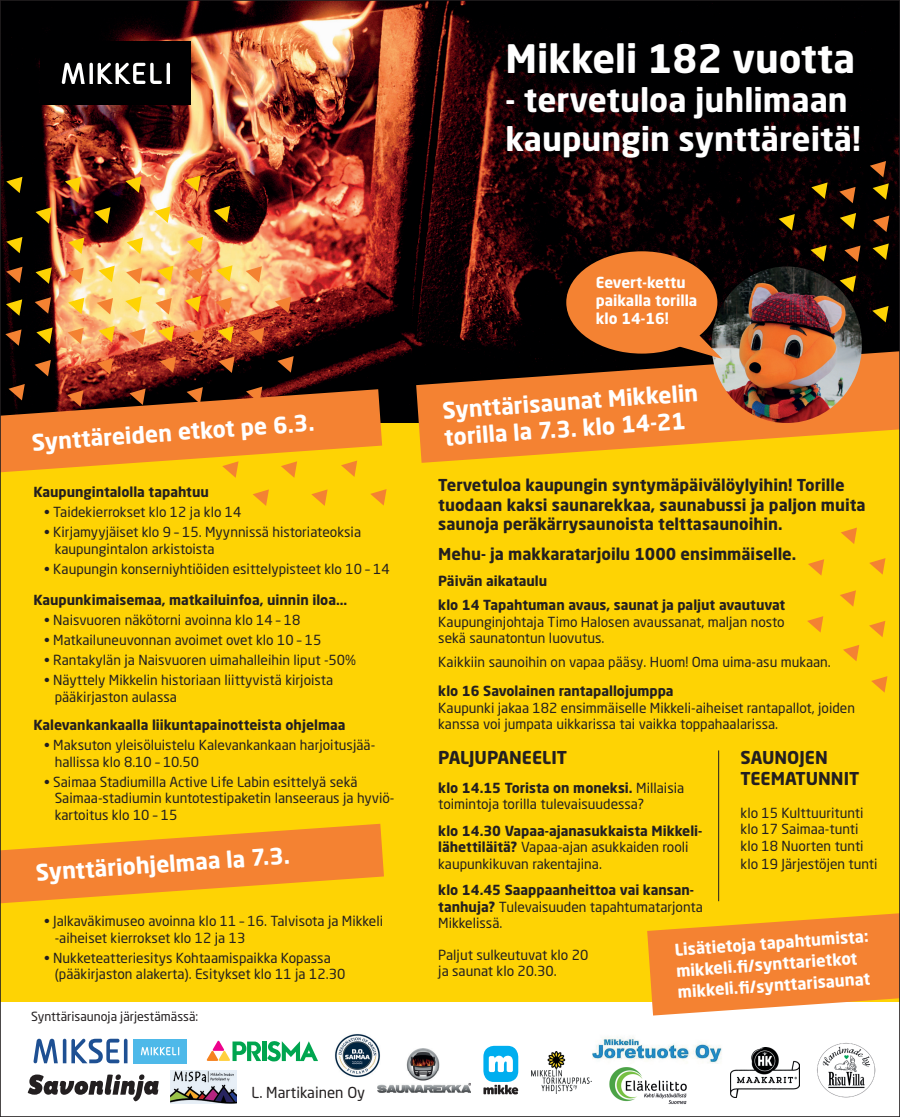
<style>
.page{position:relative;width:900px;height:1117px;background:#fff}
.page>*{position:absolute;margin:0;border:0;box-sizing:border-box;transform-origin:0 0}
.t1{font:700 38.75px "Neo Sans Std";color:#fff}
.t2{font:700 32.5px/39px "Neo Sans Std";color:#fff}
.t3{font:700 22.5px/27px "Neo Sans Std";color:#fff}
.t4{font:700 17.5px/21px "Neo Sans Std";color:#231f20}
.t5{font:700 16.25px/19.5px "Neo Sans Std";color:#231f20}
.t6{font:700 16.25px/21.2px "Neo Sans Std";color:#fff}
.t7{font:700 15px/18px "Neo Sans Std";color:#fff}
.t8{font:15px "Neo Sans Std";color:#231f20}
.t9{font:13.75px/16.5px "Neo Sans Std";color:#231f20}
.t10{font:700 13.75px/16.5px "Neo Sans Std";color:#231f20}
.t11{font:12.5px "Neo Sans Std";color:#231f20}
.s1{font-weight:700}
.s2{font-weight:400}
</style>
<div class="page">
<img style="left:2px;top:2px;width:896px;height:421px">
<div style="left:0;top:423px;width:900px;height:693px;background:#fed304"></div>
<svg style="left:6px;top:299px;width:16px;height:17px"></svg>
<svg style="left:36px;top:327px;width:17px;height:17px"></svg>
<svg style="left:68px;top:297px;width:16px;height:17px"></svg>
<svg style="left:36px;top:267px;width:16px;height:17px"></svg>
<svg style="left:6px;top:237px;width:16px;height:16px"></svg>
<svg style="left:99px;top:326px;width:16px;height:16px"></svg>
<svg style="left:68px;top:237px;width:16px;height:17px"></svg>
<svg style="left:36px;top:207px;width:16px;height:17px"></svg>
<svg style="left:6px;top:177px;width:16px;height:16px"></svg>
<svg style="left:99px;top:265px;width:16px;height:17px"></svg>
<svg style="left:127px;top:237px;width:16px;height:17px"></svg>
<svg style="left:94px;top:207px;width:16px;height:17px"></svg>
<svg style="left:65px;top:177px;width:16px;height:16px"></svg>
<svg style="left:157px;top:265px;width:16px;height:17px"></svg>
<svg style="left:125px;top:296px;width:17px;height:17px"></svg>
<svg style="left:125px;top:176px;width:17px;height:17px"></svg>
<svg style="left:154px;top:206px;width:17px;height:17px"></svg>
<svg style="left:158px;top:326px;width:16px;height:16px"></svg>
<svg style="left:216px;top:265px;width:16px;height:17px"></svg>
<svg style="left:187px;top:237px;width:16px;height:16px"></svg>
<svg style="left:214px;top:206px;width:16px;height:16px"></svg>
<svg style="left:184px;top:175px;width:17px;height:17px"></svg>
<svg style="left:185px;top:296px;width:16px;height:16px"></svg>
<svg style="left:217px;top:326px;width:17px;height:16px"></svg>
<svg style="left:35px;top:360px;width:16px;height:16px"></svg>
<svg style="left:5px;top:329px;width:17px;height:17px"></svg>
<svg style="left:6px;top:267px;width:17px;height:16px"></svg>
<svg style="left:35px;top:297px;width:16px;height:16px"></svg>
<svg style="left:97px;top:358px;width:16px;height:16px"></svg>
<svg style="left:68px;top:328px;width:16px;height:16px"></svg>
<svg style="left:129px;top:328px;width:17px;height:17px"></svg>
<svg style="left:97px;top:298px;width:16px;height:16px"></svg>
<svg style="left:68px;top:267px;width:16px;height:17px"></svg>
<svg style="left:160px;top:356px;width:16px;height:17px"></svg>
<svg style="left:188px;top:328px;width:16px;height:17px"></svg>
<svg style="left:155px;top:298px;width:17px;height:16px"></svg>
<svg style="left:126px;top:267px;width:16px;height:17px"></svg>
<svg style="left:218px;top:356px;width:17px;height:17px"></svg>
<svg style="left:187px;top:267px;width:16px;height:16px"></svg>
<svg style="left:216px;top:297px;width:16px;height:16px"></svg>
<svg style="left:277px;top:356px;width:17px;height:16px"></svg>
<svg style="left:248px;top:327px;width:16px;height:17px"></svg>
<svg style="left:275px;top:296px;width:16px;height:17px"></svg>
<svg style="left:246px;top:266px;width:16px;height:16px"></svg>
<div style="left:41px;top:41px;width:150px;height:64px;background:#000001"></div>
<svg style="left:62px;top:63px;width:108px;height:21px"></svg>
<svg style="left:416px;top:351px;width:482px;height:111px;fill:#f48232"></svg>
<hr style="left:718px;top:750px;width:1px;height:151px;background:#231f20">
<svg style="left:2px;top:823px;width:382px;height:80px"></svg>
<svg style="left:779px;top:214px;width:16px;height:16px"></svg>
<svg style="left:872px;top:306px;width:17px;height:16px"></svg>
<svg style="left:810px;top:245px;width:17px;height:16px"></svg>
<svg style="left:811px;top:182px;width:17px;height:17px"></svg>
<svg style="left:840px;top:213px;width:16px;height:16px"></svg>
<svg style="left:873px;top:243px;width:16px;height:17px"></svg>
<svg style="left:873px;top:183px;width:16px;height:17px"></svg>
<svg style="left:844px;top:245px;width:17px;height:17px"></svg>
<svg style="left:873px;top:215px;width:16px;height:17px"></svg>
<svg style="left:839px;top:187px;width:17px;height:16px"></svg>
<svg style="left:870px;top:161px;width:16px;height:16px"></svg>
<img style="left:712px;top:266px;width:150px;height:157px">
<div style="left:566px;top:251px;width:151px;height:102px;background:#f48232;border-radius:50%"></div>
<svg style="left:655px;top:332px;width:67px;height:27px"></svg>
<svg style="left:871px;top:676px;width:16px;height:16px"></svg>
<svg style="left:843px;top:645px;width:16px;height:16px"></svg>
<svg style="left:807px;top:616px;width:16px;height:16px"></svg>
<svg style="left:808px;top:559px;width:16px;height:16px"></svg>
<svg style="left:869px;top:621px;width:16px;height:16px"></svg>
<svg style="left:840px;top:590px;width:16px;height:16px"></svg>
<svg style="left:841px;top:527px;width:16px;height:17px"></svg>
<svg style="left:869px;top:558px;width:17px;height:16px"></svg>
<div style="left:0;top:1002px;width:900px;height:114px;background:#fff"></div>
<img style="left:377px;top:1048px;width:94px;height:45px">
<div style="left:483px;top:1045px;width:35px;height:36px;background:#00aeef;border-radius:11px"></div>
<svg style="left:483px;top:1084px;width:35px;height:10px"></svg>
<svg style="left:489px;top:1055px;width:24px;height:16px"></svg>
<img style="left:592px;top:1037px;width:130px;height:27px">
<svg style="left:28px;top:1074px;width:131px;height:27px"></svg>
<div style="left:133px;top:1038px;width:54px;height:25px;background:#4eb9e9"></div>
<svg style="left:141px;top:1047px;width:38px;height:7px"></svg>
<svg style="left:34px;top:1038px;width:94px;height:24px"></svg>
<img style="left:609px;top:1067px;width:78px;height:37px">
<img style="left:335px;top:1034px;width:45px;height:43px">
<img style="left:171px;top:1070px;width:65px;height:32px">
<img style="left:817px;top:1043px;width:59px;height:54px">
<img style="left:731px;top:1047px;width:69px;height:49px">
<hr style="left:262px;top:1041px;width:4px;height:19px;background:#00a54f">
<svg style="left:267px;top:1041px;width:51px;height:20px"></svg>
<svg style="left:207px;top:1040px;width:54px;height:20px"></svg>
<img style="left:532px;top:1051px;width:60px;height:42px">
<svg style="left:647px;top:890px;width:251px;height:125px"></svg>
<svg style="left:253px;top:489px;width:16px;height:17px"></svg>
<svg style="left:311px;top:489px;width:17px;height:17px"></svg>
<svg style="left:370px;top:489px;width:17px;height:16px"></svg>
<svg style="left:2px;top:384px;width:380px;height:93px"></svg>
<h1 class="t1" style="left:505px;top:34px;width:351px">Mikkeli 182 vuotta</h1>
<h2 class="t2" style="left:505px;top:79px;width:357px">- tervetuloa juhlimaan kaupungin synttäreitä!</h2>
<h3 class="t3" style="left:31px;top:428px;width:285px;rotate:-4deg">Synttäreiden etkot pe 6.3.</h3>
<p class="t10" style="left:33px;top:483px;width:177px">Kaupungintalolla tapahtuu</p>
<p class="t9" style="left:44px;top:503px;width:199px">• Taidekierrokset klo 12 ja klo 14</p>
<p class="t9" style="left:55px;top:523px;width:308px;text-indent:-11px">• Kirjamyyjäiset klo 9 – 15. Myynnissä historiateoksia kaupungintalon arkistoista</p>
<p class="t9" style="left:44px;top:560px;width:347px">• Kaupungin konserniyhtiöiden esittelypisteet klo 10 – 14</p>
<p class="t10" style="left:33px;top:591px;width:315px">Kaupunkimaisemaa, matkailuinfoa, uinnin iloa...</p>
<p class="t9" style="left:44px;top:611px;width:258px">• Naisvuoren näkötorni avoinna klo 14 – 18</p>
<p class="t9" style="left:44px;top:631px;width:279px">• Matkailuneuvonnan avoimet ovet klo 10 – 15</p>
<p class="t9" style="left:44px;top:651px;width:314px">• Rantakylän ja Naisvuoren uimahalleihin liput -50%</p>
<p class="t9" style="left:55px;top:671px;width:280px;text-indent:-11px">• Näyttely Mikkelin historiaan liittyvistä kirjoista pääkirjaston aulassa</p>
<p class="t10" style="left:33px;top:716px;width:314px">Kalevankankaalla liikuntapainotteista ohjelmaa</p>
<p class="t9" style="left:55px;top:736px;width:322px;text-indent:-11px">• Maksuton yleisöluistelu Kalevankankaan harjoitusjää&shy;hallissa klo 8.10 – 10.50</p>
<p class="t9" style="left:55px;top:773px;width:341px;text-indent:-11px">• Saimaa Stadiumilla Active Life Labin esittelyä sekä<br>Saimaa-stadiumin kuntotestipaketin lanseeraus ja hyviö&shy;kartoitus klo 10 – 15</p>
<h3 class="t3" style="left:35px;top:858px;width:256px;rotate:-4deg">Synttäriohjelmaa la 7.3.</h3>
<p class="t9" style="left:55px;top:912px;width:330px;text-indent:-11px">• Jalkaväkimuseo avoinna klo 11 – 16. Talvisota ja Mikkeli -aiheiset kierrokset klo 12 ja 13</p>
<p class="t9" style="left:55px;top:949px;width:292px;text-indent:-11px">• Nukketeatteriesitys Kohtaamispaikka Kopassa (pääkirjaston alakerta). Esitykset klo 11 ja 12.30</p>
<p class="t11" style="left:31px;top:1008px;width:169px">Synttärisaunoja järjestämässä:</p>
<p class="t8" style="left:252px;top:1082px;width:115px">L. Martikainen Oy</p>
<p class="t7" style="left:596px;top:273px;width:103px">Eevert-kettu paikalla torilla klo 14-16!</p>
<h3 class="t3" style="left:442px;top:396px;width:258px;rotate:-4deg">Synttärisaunat Mikkelin torilla la 7.3. klo 14-21</h3>
<p class="t5" style="left:438px;top:474px;width:429px">Tervetuloa kaupungin syntymäpäivälöylyihin! Torille tuodaan kaksi saunarekkaa, saunabussi ja paljon muita saunoja peräkärrysaunoista telttasaunoihin.</p>
<p class="t5" style="left:438px;top:543px;width:360px">Mehu- ja makkaratarjoilu 1000 ensimmäiselle.</p>
<p class="t10" style="left:438px;top:568px;width:349px;line-height:24px">Päivän aikataulu<br>klo 14 Tapahtuman avaus, saunat ja paljut avautuvat</p>
<p class="t9" style="left:438px;top:613px;width:348px">Kaupunginjohtaja Timo Halosen avaussanat, maljan nosto sekä saunatontun luovutus.</p>
<p class="t9" style="left:438px;top:653px;width:394px">Kaikkiin saunoihin on vapaa pääsy. Huom! Oma uima-asu mukaan.</p>
<p class="t10" style="left:438px;top:682px;width:237px">klo 16 Savolainen rantapallojumppa</p>
<p class="t9" style="left:438px;top:699px;width:418px">Kaupunki jakaa 182 ensimmäiselle Mikkeli-aiheiset rantapallot, joiden kanssa voi jumpata uikkarissa tai vaikka toppahaalarissa.</p>
<p class="t4" style="left:438px;top:746px;width:130px">PALJUPANEELIT</p>
<p class="t9" style="left:438px;top:779px;width:248px"><span class="s1">klo 14.15 Torista on moneksi.</span> Millaisia toimintoja torilla tulevaisuudessa?</p>
<p class="t9" style="left:438px;top:822px;width:266px"><span class="s1">klo 14.30 Vapaa-ajanasukkaista Mikkeli&shy;lähettiläitä?</span> Vapaa-ajan asukkaiden rooli kaupunkikuvan rakentajina.</p>
<p class="t10" style="left:438px;top:881px;width:266px">klo 14.45 Saappaanheittoa vai kansan&shy;tanhuja? <span class="s2">Tulevaisuuden tapahtumatarjonta<br>Mikkelissä.</span></p>
<p class="t4" style="left:741px;top:746px;width:120px">SAUNOJEN<br>TEEMATUNNIT</p>
<p class="t9" style="left:741px;top:804px;width:125px">klo 15 Kulttuuritunti klo 17 Saimaa-tunti klo 18 Nuorten tunti</p>
<p class="t9" style="left:741px;top:855px;width:139px">klo 19 Järjestöjen tunti</p>
<p class="t9" style="left:438px;top:946px;width:152px">Paljut sulkeutuvat klo 20 ja saunat klo 20.30.</p>
<p class="t6" style="left:674px;top:938px;width:196px;rotate:-4deg">Lisätietoja tapahtumista: mikkeli.fi /synttarietkot mikkeli.fi /synttarisaunat</p>
</div>
